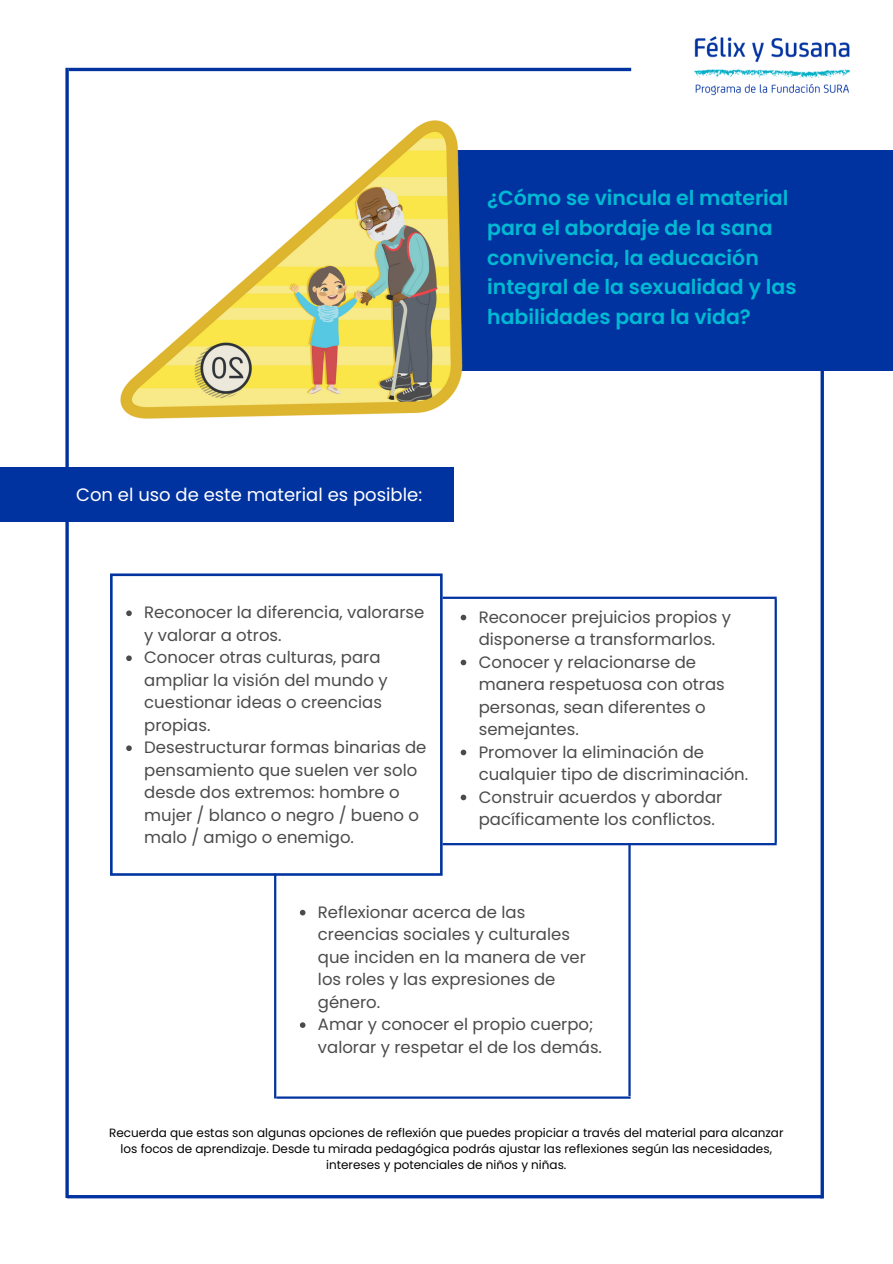
<style>
.page{position:relative;width:893px;height:1264px;background:#fff}
.page>*{position:absolute;margin:0;border:0;box-sizing:border-box;transform-origin:0 0}
.t1{font:600 20.4px/29.8px "Poppins";color:#00bad4}
.t2{font:18px "Poppins";color:#fff}
.t3{font:16.5px/22.5px "Poppins";color:#4b4b4b}
.t4{font:12px/16px "Poppins";color:#000;text-align:center}
</style>
<div class="page">
<hr style="left:69px;top:68px;width:562px;height:3px;background:#0033a0">
<svg style="left:65px;top:68px;width:4px;height:1129px;background:#2752ae"></svg>
<svg style="left:67px;top:1194px;width:753px;height:4px;fill:#0033a0"></svg>
<hr style="left:820px;top:340px;width:3px;height:858px;background:#0033a0">
<img style="left:694px;top:36px;width:157px;height:60px">
<div style="left:0;top:467px;width:453px;height:55px;background:#0033a0"></div>
<div style="left:446px;top:150px;width:446px;height:220px;background:#0033a0"></div>
<svg style="left:110px;top:573px;width:332px;height:302px"></svg>
<hr style="left:276px;top:1096px;width:354px;height:2px;background:#0033a0">
<hr style="left:628px;top:843px;width:2px;height:253px;background:#0033a0">
<hr style="left:274px;top:873px;width:2px;height:225px;background:#0033a0">
<img style="left:120px;top:120px;width:402px;height:299px">
<svg style="left:126px;top:610px;width:6px;height:6px"></svg>
<svg style="left:126px;top:655px;width:6px;height:6px"></svg>
<svg style="left:126px;top:745px;width:6px;height:6px"></svg>
<svg style="left:300px;top:909px;width:5px;height:6px"></svg>
<svg style="left:300px;top:1022px;width:5px;height:5px"></svg>
<svg style="left:460px;top:614px;width:6px;height:6px"></svg>
<svg style="left:460px;top:659px;width:6px;height:6px"></svg>
<svg style="left:460px;top:749px;width:6px;height:6px"></svg>
<svg style="left:460px;top:794px;width:6px;height:6px"></svg>
<hr style="left:442px;top:596px;width:334px;height:3px;background:#0033a0">
<hr style="left:774px;top:599px;width:2px;height:244px;background:#0033a0">
<hr style="left:442px;top:843px;width:334px;height:2px;background:#0033a0">
<p class="t1" style="left:487px;top:183px;width:311px">¿Cómo se vincula el material para el abordaje de la sana convivencia, la educación integral de la sexualidad y las habilidades para la vida?</p>
<p class="t2" style="left:76px;top:482px;width:347px">Con el uso de este material es posible:</p>
<p class="t3" style="left:144px;top:601px;width:284px">Reconocer la diferencia, valorarse y valorar a otros.<br>Conocer otras culturas, para ampliar la visión del mundo y cuestionar ideas o creencias propias.<br>Desestructurar formas binarias de pensamiento que suelen ver solo desde dos extremos: hombre o mujer / blanco o negro / bueno o malo / amigo o enemigo.</p>
<p class="t3" style="left:478px;top:605px;width:271px">Reconocer prejuicios propios y disponerse a transformarlos.<br>Conocer y relacionarse de manera respetuosa con otras personas, sean diferentes o semejantes.<br>Promover la eliminación de cualquier tipo de discriminación.<br>Construir acuerdos y abordar pacíficamente los conflictos.</p>
<p class="t3" style="left:318px;top:900px;width:285px">Reflexionar acerca de las creencias sociales y culturales que inciden en la manera de ver los roles y las expresiones de género.<br>Amar y conocer el propio cuerpo; valorar y respetar el de los demás.</p>
<p class="t4" style="left:109px;top:1125px;width:675px">Recuerda que estas son algunas opciones de reflexión que puedes propiciar a través del material para alcanzar los focos de aprendizaje. Desde tu mirada pedagógica podrás ajustar las reflexiones según las necesidades, intereses y potenciales de niños y niñas.</p>
</div>
